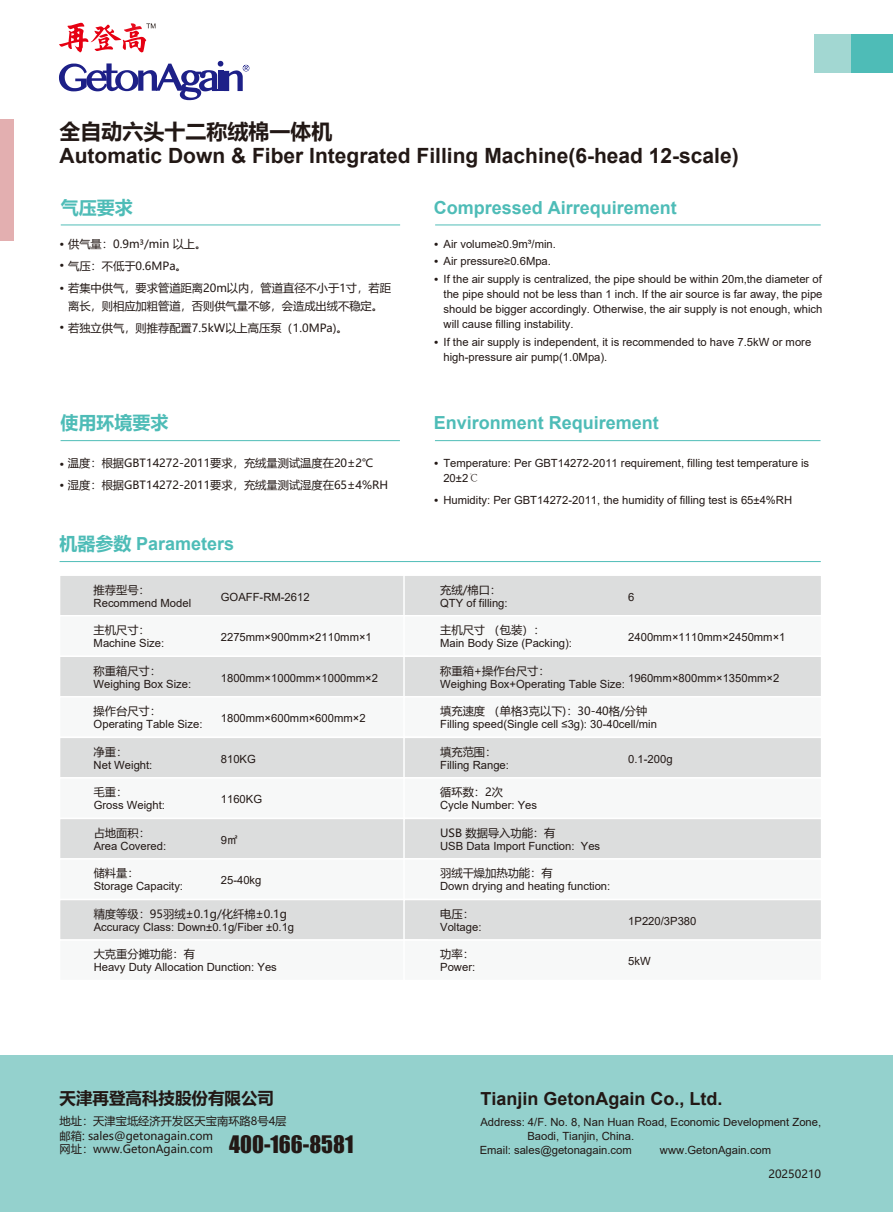
<style>
.page{position:relative;width:893px;height:1212px;background:#fff}
.page>*{position:absolute;margin:0;border:0;box-sizing:border-box;transform-origin:0 0}
.t1{font:22.2px "Impact";color:#221815}
.t2{font:700 21px "Arial";color:#221815}
.t3{font:700 21px "Microsoft Ya Hei";color:#221815}
.t4{font:700 18px "Arial";color:#4ebcb7}
.t5{font:700 18px "Arial";color:#221815}
.t6{font:700 18px "Microsoft Ya Hei";color:#4ebcb7}
.t7{font:700 16.5px "Microsoft Ya Hei";color:#221815}
.t8{font:11.25px/15px "Arial";color:#221815}
.t9{font:11.25px/22.2px "Microsoft Ya Hei";color:#221815}
.s1{font-weight:700}
.s2{font-family:"Microsoft Ya Hei";font-weight:700}
.s3{font-family:"Microsoft Ya Hei"}
.s4{font-family:"Adobe Song Std";font-weight:300}
</style>
<div class="page">
<div style="left:850px;top:34px;width:43px;height:38px;background:#4ebcb7"></div>
<div style="left:814px;top:34px;width:36px;height:38px;background:#a2d7d2"></div>
<hr style="left:435px;top:225px;width:386px;height:1px;background:#50bdb8">
<hr style="left:61px;top:225px;width:339px;height:1px;background:#50bdb8">
<hr style="left:435px;top:440px;width:385px;height:1px;background:#50bdb8">
<hr style="left:61px;top:440px;width:339px;height:1px;background:#50bdb8">
<div style="left:59px;top:574px;width:369px;height:42px;background:#dcdddd;border:2px solid #fff"></div>
<div style="left:403px;top:574px;width:419px;height:42px;background:#dcdddd;border:2px solid #fff"></div>
<div style="left:59px;top:615px;width:369px;height:42px;background:#f7f8f8"></div>
<div style="left:403px;top:615px;width:419px;height:42px;background:#f7f8f8"></div>
<div style="left:59px;top:655px;width:369px;height:42px;background:#dcdddd;border:2px solid #fff"></div>
<div style="left:403px;top:655px;width:419px;height:42px;background:#dcdddd;border:2px solid #fff"></div>
<div style="left:59px;top:696px;width:369px;height:42px;background:#f7f8f8"></div>
<div style="left:403px;top:696px;width:419px;height:42px;background:#f7f8f8"></div>
<div style="left:59px;top:736px;width:369px;height:43px;background:#dcdddd;border:2px solid #fff"></div>
<div style="left:403px;top:736px;width:419px;height:43px;background:#dcdddd;border:2px solid #fff"></div>
<div style="left:59px;top:777px;width:369px;height:42px;background:#f7f8f8"></div>
<div style="left:403px;top:777px;width:419px;height:42px;background:#f7f8f8"></div>
<div style="left:59px;top:818px;width:369px;height:42px;background:#dcdddd;border:2px solid #fff"></div>
<div style="left:403px;top:818px;width:419px;height:42px;background:#dcdddd;border:2px solid #fff"></div>
<div style="left:59px;top:858px;width:369px;height:42px;background:#f7f8f8"></div>
<div style="left:403px;top:858px;width:419px;height:42px;background:#f7f8f8"></div>
<div style="left:59px;top:899px;width:369px;height:42px;background:#dcdddd;border:2px solid #fff"></div>
<div style="left:403px;top:899px;width:419px;height:42px;background:#dcdddd;border:2px solid #fff"></div>
<div style="left:59px;top:939px;width:369px;height:42px;background:#f7f8f8"></div>
<div style="left:403px;top:939px;width:419px;height:42px;background:#f7f8f8"></div>
<hr style="left:60px;top:561px;width:761px;height:1px;background:#50bdb8">
<svg style="left:59px;top:61px;width:190px;height:39px"></svg>
<svg style="left:59px;top:22px;width:96px;height:31px"></svg>
<div style="left:0;top:1055px;width:893px;height:157px;background:#94d1cd"></div>
<div style="left:0;top:119px;width:14px;height:122px;background:#e3afb0"></div>
<h2 class="t3" style="left:60px;top:117px;width:274px">全自动六头十二称绒棉一体机</h2>
<h2 class="t2" style="left:60px;top:141px;width:681px">Automatic Down &amp; Fiber Integrated Filling Machine(6-head 12-scale)</h2>
<h3 class="t6" style="left:61px;top:194px;width:74px">气压要求</h3>
<h3 class="t4" style="left:434px;top:195px;width:245px">Compressed Airrequirement</h3>
<p class="t9" style="left:60px;top:232px;width:333px"><span class="s1">·</span> 供气量：0.9m³/min 以上。<br><span class="s1">·</span> 气压：不低于0.6MPa。<br><span class="s1">·</span> 若集中供气，要求管道距离20m以内，管道直径不小于1寸，若距</p>
<p class="t9" style="left:60px;top:295px;width:325px;line-height:21.3px;text-indent:8px">离长，则相应加粗管道，否则供气量不够，会造成出绒不稳定。<span class="s1">·</span> 若独立供气，则推荐配置7.5kW以上高压泵（1.0MPa)。</p>
<p class="t8" style="left:434px;top:236px;width:124px;line-height:16.4px"><span class="s2">·</span> Air volume≥0.9m³/min. <span class="s2">·</span> Air pressure≥0.6Mpa.</p>
<p class="t8" style="left:444px;top:271px;width:380px;text-align:justify;text-indent:-10px"><span class="s2">·</span> If the air supply is centralized, the pipe should be within 20m,the diameter of the pipe should not be less than 1 inch. If the air source is far away, the pipe should be bigger accordingly. Otherwise, the air supply is not enough, which will cause filling instability.</p>
<p class="t8" style="left:444px;top:334px;width:369px;text-indent:-10px"><span class="s2">·</span> If the air supply is independent, it is recommended to have 7.5kW or more high-pressure air pump(1.0Mpa).</p>
<h3 class="t6" style="left:61px;top:410px;width:110px">使用环境要求</h3>
<h3 class="t4" style="left:434px;top:410px;width:227px">Environment Requirement</h3>
<p class="t9" style="left:60px;top:452px;width:330px"><span class="s1">·</span> 温度：根据GBT14272-2011要求，充绒量测试温度在20±2℃<br><span class="s1">·</span> 湿度：根据GBT14272-2011要求，充绒量测试湿度在65±4%RH</p>
<h3 class="t4" style="left:60px;top:531px;width:176px"><span class="s3">机器参数</span> Parameters</h3>
<p class="t9" style="left:94px;top:578px;width:58px">推荐型号：</p>
<p class="t9" style="left:94px;top:619px;width:58px">主机尺寸：</p>
<p class="t9" style="left:94px;top:659px;width:69px">称重箱尺寸：</p>
<p class="t9" style="left:94px;top:700px;width:69px">操作台尺寸：</p>
<p class="t9" style="left:94px;top:740px;width:35px">净重：</p>
<p class="t9" style="left:94px;top:781px;width:35px">毛重：</p>
<p class="t9" style="left:94px;top:821px;width:58px">占地面积：</p>
<p class="t9" style="left:94px;top:862px;width:47px">储料量：</p>
<p class="t9" style="left:94px;top:902px;width:195px">精度等级：95羽绒±0.1g/化纤棉±0.1g</p>
<p class="t9" style="left:94px;top:943px;width:103px">大克重分摊功能：有</p>
<p class="t8" style="left:221px;top:589px;width:90px">GOAFF-RM-2612</p>
<p class="t8" style="left:221px;top:629px;width:152px">2275mm×900mm×2110mm×1</p>
<p class="t8" style="left:221px;top:670px;width:159px">1800mm×1000mm×1000mm×2</p>
<p class="t8" style="left:221px;top:710px;width:146px">1800mm×600mm×600mm×2</p>
<p class="t8" style="left:221px;top:751px;width:37px">810KG</p>
<p class="t8" style="left:221px;top:791px;width:43px">1160KG</p>
<p class="t8" style="left:221px;top:832px;width:19px">9<span class="s3">㎡</span></p>
<p class="t8" style="left:221px;top:872px;width:42px">25-40kg</p>
<p class="t8" style="left:94px;top:595px;width:99px">Recommend Model</p>
<p class="t8" style="left:94px;top:636px;width:72px">Machine Size:</p>
<p class="t8" style="left:94px;top:676px;width:99px">Weighing Box Size:</p>
<p class="t8" style="left:94px;top:717px;width:110px">Operating Table Size:</p>
<p class="t8" style="left:94px;top:757px;width:60px">Net Weight:</p>
<p class="t8" style="left:94px;top:798px;width:73px">Gross Weight:</p>
<p class="t8" style="left:94px;top:838px;width:74px">Area Covered:</p>
<p class="t8" style="left:94px;top:879px;width:91px">Storage Capacity:</p>
<p class="t8" style="left:94px;top:919px;width:202px">Accuracy Class: Down±0.1g/Fiber ±0.1g</p>
<p class="t8" style="left:94px;top:960px;width:185px">Heavy Duty Allocation Dunction: Yes</p>
<h3 class="t7" style="left:60px;top:1086px;width:216px">天津再登高科技股份有限公司</h3>
<p class="t9" style="left:60px;top:1110px;width:228px">地址：天津宝坻经济开发区天宝南环路8号4层</p>
<h1 class="t1" style="left:229px;top:1127px;width:126px">400-166-8581</h1>
<p class="t9" style="left:60px;top:1129px;width:155px;line-height:13.5px">邮箱: sales@getonagain.com网址：www.GetonAgain.com</p>
<p class="t8" style="left:443px;top:456px;width:367px;text-indent:-10px"><span class="s2">·</span> Temperature: Per GBT14272-2011 requirement, filling test temperature is<br>20±2<span class="s4">℃</span></p>
<p class="t8" style="left:434px;top:492px;width:360px"><span class="s2">·</span> Humidity: Per GBT14272-2011, the humidity of filling test is 65±4%RH</p>
<p class="t9" style="left:440px;top:578px;width:63px">充绒/棉口：</p>
<p class="t9" style="left:440px;top:619px;width:106px">主机尺寸 （包装）：</p>
<p class="t9" style="left:440px;top:659px;width:111px">称重箱+操作台尺寸：</p>
<p class="t9" style="left:440px;top:700px;width:209px">填充速度 （单格3克以下)：30-40格/分钟</p>
<p class="t9" style="left:440px;top:740px;width:58px">填充范围：</p>
<p class="t9" style="left:440px;top:781px;width:64px">循环数：2次</p>
<p class="t9" style="left:440px;top:821px;width:117px">USB 数据导入功能：有</p>
<p class="t9" style="left:440px;top:862px;width:114px">羽绒干燥加热功能：有</p>
<p class="t9" style="left:440px;top:902px;width:35px">电压：</p>
<p class="t9" style="left:440px;top:943px;width:35px">功率：</p>
<p class="t8" style="left:628px;top:589px;width:8px">6</p>
<p class="t8" style="left:628px;top:629px;width:159px">2400mm×1110mm×2450mm×1</p>
<p class="t8" style="left:628px;top:670px;width:152px">1960mm×800mm×1350mm×2</p>
<p class="t8" style="left:440px;top:595px;width:69px">QTY of filling:</p>
<p class="t8" style="left:440px;top:636px;width:133px">Main Body Size (Packing):</p>
<p class="t8" style="left:440px;top:676px;width:186px">Weighing Box+Operating Table Size:</p>
<p class="t8" style="left:440px;top:717px;width:218px">Filling speed(Single cell ≤3g): 30-40cell/min</p>
<p class="t8" style="left:440px;top:757px;width:70px">Filling Range:</p>
<p class="t8" style="left:440px;top:798px;width:98px">Cycle Number: Yes</p>
<p class="t8" style="left:440px;top:838px;width:162px">USB Data Import Function: Yes</p>
<p class="t8" style="left:440px;top:879px;width:172px">Down drying and heating function:</p>
<p class="t8" style="left:440px;top:919px;width:43px">Voltage:</p>
<p class="t8" style="left:440px;top:960px;width:37px">Power:</p>
<p class="t8" style="left:628px;top:751px;width:46px">0.1-200g</p>
<p class="t8" style="left:628px;top:913px;width:70px">1P220/3P380</p>
<p class="t8" style="left:628px;top:953px;width:24px">5kW</p>
<h3 class="t5" style="left:480px;top:1086px;width:244px">Tianjin GetonAgain Co., Ltd.</h3>
<p class="t8" style="left:480px;top:1114px;width:342px">Address: 4/F. No. 8, Nan Huan Road, Economic Development Zone,</p>
<p class="t8" style="left:527px;top:1128px;width:108px">Baodi, Tianjin, China.</p>
<p class="t8" style="left:480px;top:1142px;width:154px">Email: sales@getonagain.com</p>
<p class="t8" style="left:660px;top:1142px;width:113px">www.GetonAgain.com</p>
<p class="t9" style="left:768px;top:1163px;width:54px">20250210</p>
</div>
